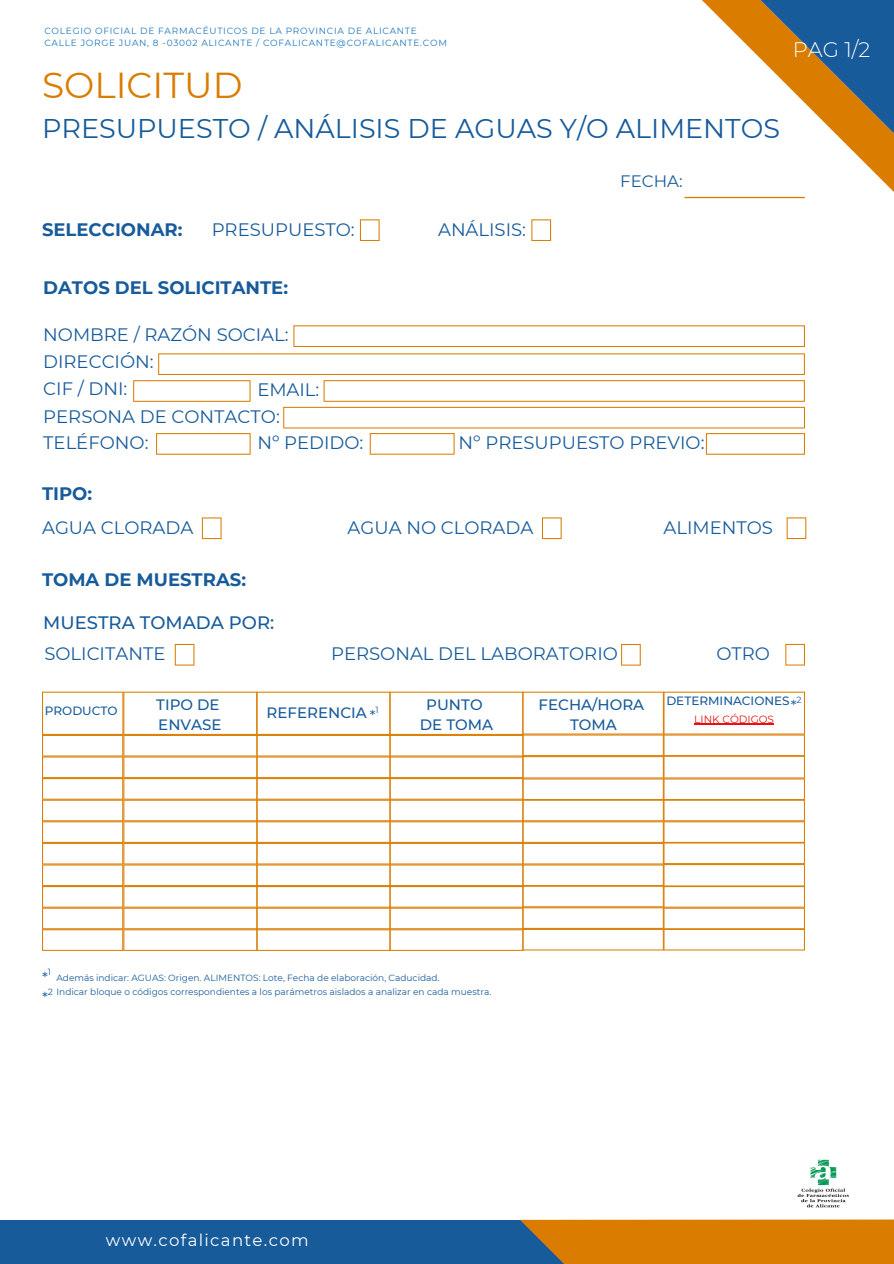
<style>
.page{position:relative;width:894px;height:1264px;background:#fff}
.page>*{position:absolute;margin:0;border:0;box-sizing:border-box;transform-origin:0 0}
.t1{font:36px "Montserrat";color:#da7c00}
.t2{font:27px "Montserrat";color:#175b9b}
.t3{font:300 21px "Montserrat";color:#fff}
.t4{font:18px/27px "Montserrat";color:#175b9b}
.t5{font:700 18px "Montserrat";color:#175b9b}
.t6{font:500 18px "Montserrat";color:#175b9b}
.t7{font:16.5px "Montserrat";letter-spacing:.08em;color:#fff}
.t8{font:16.5px "Montserrat";color:#175b9b}
.t9{font:500 15px/20.2px "Montserrat";color:#175b9b;text-align:center}
.t10{font:15px "Montserrat";color:#175b9b}
.t11{font:500 12px "Montserrat";color:#175b9b}
.t12{font:10.5px "Montserrat";color:#e81010}
.t13{font:9px "Montserrat";color:#175b9b}
.t14{font:9px/12px "Montserrat";letter-spacing:.08em;color:#1c75bc}
.s1{font-size:15px}
</style>
<div class="page">
<svg style="left:684px;top:0;width:209px;height:199px"></svg>
<svg style="left:728px;top:0;width:165px;height:183px"></svg>
<div style="left:0;top:1219px;width:758px;height:44px;background:#175b9b"></div>
<svg style="left:520px;top:1219px;width:373px;height:44px;background:#cf7c0c"></svg>
<svg style="left:684px;top:197px;width:120px;height:1px"></svg>
<svg style="left:360px;top:219px;width:19px;height:22px"></svg>
<svg style="left:531px;top:219px;width:20px;height:22px"></svg>
<svg style="left:293px;top:325px;width:511px;height:22px"></svg>
<img style="left:797px;top:1159px;width:52px;height:49px">
<svg style="left:133px;top:353px;width:671px;height:102px"></svg>
<svg style="left:202px;top:517px;width:19px;height:22px"></svg>
<svg style="left:542px;top:517px;width:19px;height:22px"></svg>
<svg style="left:175px;top:644px;width:19px;height:21px"></svg>
<svg style="left:621px;top:644px;width:19px;height:21px"></svg>
<svg style="left:785px;top:644px;width:19px;height:21px"></svg>
<svg style="left:42px;top:691px;width:762px;height:259px"></svg>
<hr style="left:694px;top:723px;width:79px;height:2px;background:#e81010">
<svg style="left:786px;top:517px;width:20px;height:22px"></svg>
<p class="t14" style="left:44px;top:25px;width:404px">COLEGIO OFICIAL DE FARMACÉUTICOS DE LA PROVINCIA DE ALICANTE<br>CALLE JORGE JUAN, 8 -03002 ALICANTE / COFALICANTE@COFALICANTE.COM</p>
<h1 class="t1" style="left:42px;top:63px;width:202px">SOLICITUD</h1>
<h2 class="t2" style="left:42px;top:112px;width:739px">PRESUPUESTO / ANÁLISIS DE AGUAS Y/O ALIMENTOS</h2>
<p class="t5" style="left:42px;top:218px;width:142px">SELECCIONAR:</p>
<p class="t4" style="left:212px;top:216px;width:144px">PRESUPUESTO:</p>
<p class="t4" style="left:438px;top:215px;width:89px">ANÁLISIS:</p>
<p class="t8" style="left:620px;top:171px;width:64px">FECHA:</p>
<p class="t3" style="left:792px;top:36px;width:79px">PAG 1/2</p>
<p class="t5" style="left:43px;top:276px;width:246px">DATOS DEL SOLICITANTE:</p>
<p class="t4" style="left:43px;top:321px;width:247px">NOMBRE / RAZÓN SOCIAL:<br>DIRECCIÓN:<br>CIF / DNI:</p>
<p class="t4" style="left:43px;top:429px;width:107px">TELÉFONO:</p>
<p class="t4" style="left:257px;top:429px;width:107px">Nº PEDIDO:</p>
<p class="t4" style="left:257px;top:376px;width:64px">EMAIL:</p>
<p class="t4" style="left:43px;top:403px;width:238px">PERSONA DE CONTACTO:</p>
<p class="t4" style="left:458px;top:429px;width:247px">Nº PRESUPUESTO PREVIO:</p>
<p class="t5" style="left:42px;top:482px;width:52px">TIPO:</p>
<p class="t4" style="left:42px;top:513px;width:153px">AGUA CLORADA</p>
<p class="t4" style="left:347px;top:514px;width:187px">AGUA NO CLORADA</p>
<p class="t5" style="left:42px;top:568px;width:205px">TOMA DE MUESTRAS:</p>
<p class="t6" style="left:43px;top:612px;width:232px">MUESTRA TOMADA POR:</p>
<p class="t4" style="left:44px;top:640px;width:122px">SOLICITANTE</p>
<p class="t4" style="left:331px;top:640px;width:288px">PERSONAL DEL LABORATORIO</p>
<p class="t4" style="left:716px;top:640px;width:55px">OTRO</p>
<p class="t4" style="left:663px;top:513px;width:111px">ALIMENTOS</p>
<p class="t9" style="left:266px;top:702px;width:102px">REFERENCIA</p>
<p class="t9" style="left:538px;top:694px;width:107px">FECHA/HORA<br>TOMA</p>
<p class="t11" style="left:666px;top:693px;width:125px">DETERMINACIONES</p>
<p class="t10" style="left:790px;top:697px;width:7px">*</p>
<p class="t13" style="left:796px;top:694px;width:7px">2</p>
<p class="t11" style="left:45px;top:703px;width:74px">PRODUCTO</p>
<p class="t9" style="left:156px;top:694px;width:67px;text-align:left">TIPO DE<br>ENVASE</p>
<p class="t9" style="left:419px;top:694px;width:75px">PUNTO<br>DE TOMA</p>
<p class="t10" style="left:369px;top:706px;width:7px">*</p>
<p class="t13" style="left:375px;top:704px;width:5px">1</p>
<p class="t12" style="left:694px;top:712px;width:81px">LINK CÓDIGOS</p>
<p class="t13" style="left:48px;top:966px;width:5px">1</p>
<p class="t13" style="left:42px;top:972px;width:399px"><span class="s1">*</span> Además indicar: AGUAS: Origen. ALIMENTOS: Lote, Fecha de elaboración, Caducidad.</p>
<p class="t10" style="left:42px;top:988px;width:7px">*</p>
<p class="t13" style="left:48px;top:986px;width:445px">2 Indicar bloque o códigos correspondientes a los parámetros aislados a analizar en cada muestra.</p>
<p class="t7" style="left:106px;top:1229px;width:204px">www.cofalicante.com</p>
</div>
